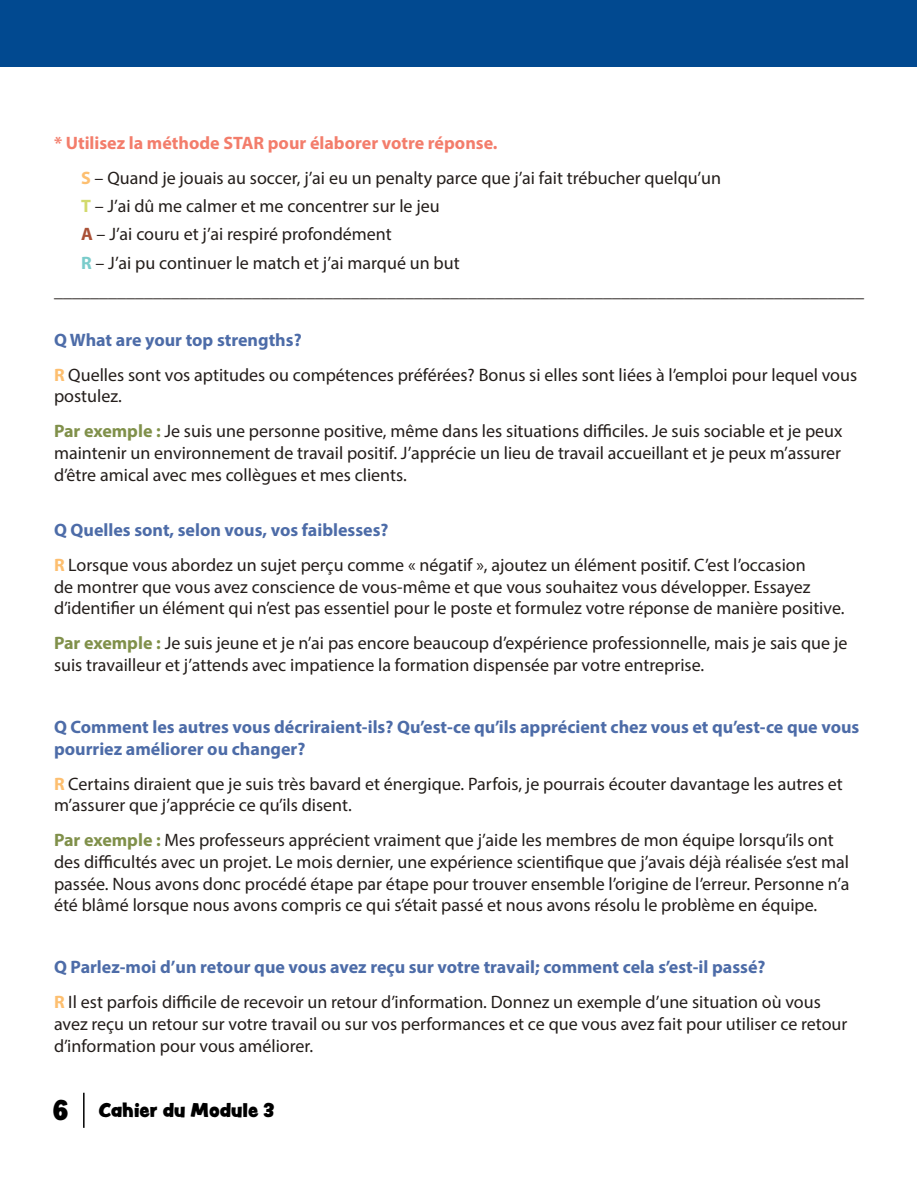
<style>
.page{position:relative;width:918px;height:1188px;background:#fff}
.page>*{position:absolute;margin:0;border:0;box-sizing:border-box;transform-origin:0 0}
.t1{font:21px "Peachy Keen JF";color:#000}
.Body{font:18px/21.6px "Myriad Pro";color:#241e1b}
.Body-2{font:700 18px/21.6px "Myriad Pro";color:#4d6ca8}
.Body-3{font:700 18px "Myriad Pro";color:#f37d6b}
.s1{font-weight:700;color:#fdbf70}
.s2{font-weight:700;color:#d2da6c}
.s3{font-weight:700;color:#aa5137}
.s4{font-weight:700;color:#7acccb}
.s5{font-weight:700;color:#80904a}
.s6{font-size:30px}
</style>
<div class="page">
<hr style="left:83px;top:1093px;width:2px;height:35px;background:#000">
<div style="left:0;top:0;width:917px;height:67px;background:#014990"></div>
<p class="Body-3" style="left:54px;top:131px;width:445px">* Utilisez la méthode STAR pour élaborer votre réponse.</p>
<p class="Body" style="left:81px;top:166px;width:642px"><span class="s1">S</span> – Quand je jouais au soccer, j’ai eu un penalty parce que j’ai fait trébucher quelqu’un</p>
<p class="Body" style="left:81px;top:195px;width:360px"><span class="s2">T</span> – J’ai dû me calmer et me concentrer sur le jeu</p>
<p class="Body" style="left:81px;top:223px;width:312px"><span class="s3">A</span> – J’ai couru et j’ai respiré profondément</p>
<p class="Body" style="left:81px;top:252px;width:380px"><span class="s4">R</span> – J’ai pu continuer le match et j’ai marqué un but</p>
<p class="Body" style="left:54px;top:280px;width:811px">__________________________________________________________________________________________</p>
<p class="Body-2" style="left:54px;top:328px;width:249px">Q What are your top strengths?</p>
<p class="Body" style="left:54px;top:364px;width:805px"><span class="s1">R</span> Quelles sont vos aptitudes ou compétences préférées? Bonus si elles sont liées à l’emploi pour lequel vous postulez.</p>
<p class="Body" style="left:54px;top:420px;width:790px;text-align:justify"><span class="s5">Par exemple :</span> Je suis une personne positive, même dans les situations difficiles. Je suis sociable et je peux maintenir un environnement de travail positif. J’apprécie un lieu de travail accueillant et je peux m’assurer d’être amical avec mes collègues et mes clients.</p>
<p class="Body-2" style="left:54px;top:518px;width:336px">Q Quelles sont, selon vous, vos faiblesses?</p>
<p class="Body" style="left:54px;top:554px;width:792px"><span class="s1">R</span> Lorsque vous abordez un sujet perçu comme « négatif », ajoutez un élément positif. C’est l’occasion<br>de montrer que vous avez conscience de vous-même et que vous souhaitez vous développer. Essayez d’identifier un élément qui n’est pas essentiel pour le poste et formulez votre réponse de manière positive.</p>
<p class="Body" style="left:54px;top:632px;width:795px"><span class="s5">Par exemple :</span> Je suis jeune et je n’ai pas encore beaucoup d’expérience professionnelle, mais je sais que je suis travailleur et j’attends avec impatience la formation dispensée par votre entreprise.</p>
<p class="Body-2" style="left:54px;top:716px;width:807px">Q Comment les autres vous décriraient-ils? Qu’est-ce qu’ils apprécient chez vous et qu’est-ce que vous pourriez améliorer ou changer?</p>
<p class="Body" style="left:54px;top:773px;width:790px"><span class="s1">R</span> Certains diraient que je suis très bavard et énergique. Parfois, je pourrais écouter davantage les autres et m’assurer que j’apprécie ce qu’ils disent.</p>
<p class="Body" style="left:54px;top:829px;width:797px"><span class="s5">Par exemple :</span> Mes professeurs apprécient vraiment que j’aide les membres de mon équipe lorsqu’ils ont des difficultés avec un projet. Le mois dernier, une expérience scientifique que j’avais déjà réalisée s’est mal passée. Nous avons donc procédé étape par étape pour trouver ensemble l’origine de l’erreur. Personne n’a été blâmé lorsque nous avons compris ce qui s’était passé et nous avons résolu le problème en équipe.</p>
<p class="Body-2" style="left:54px;top:956px;width:713px">Q Parlez-moi d’un retour que vous avez reçu sur votre travail; comment cela s’est-il passé?</p>
<p class="Body" style="left:54px;top:991px;width:795px"><span class="s1">R</span> Il est parfois difficile de recevoir un retour d’information. Donnez un exemple d’une situation où vous avez reçu un retour sur votre travail ou sur vos performances et ce que vous avez fait pour utiliser ce retour d’information pour vous améliorer.</p>
<p class="t1" style="left:53px;top:1097px;width:223px"><span class="s6">6</span> Cahier du Module 3</p>
</div>
